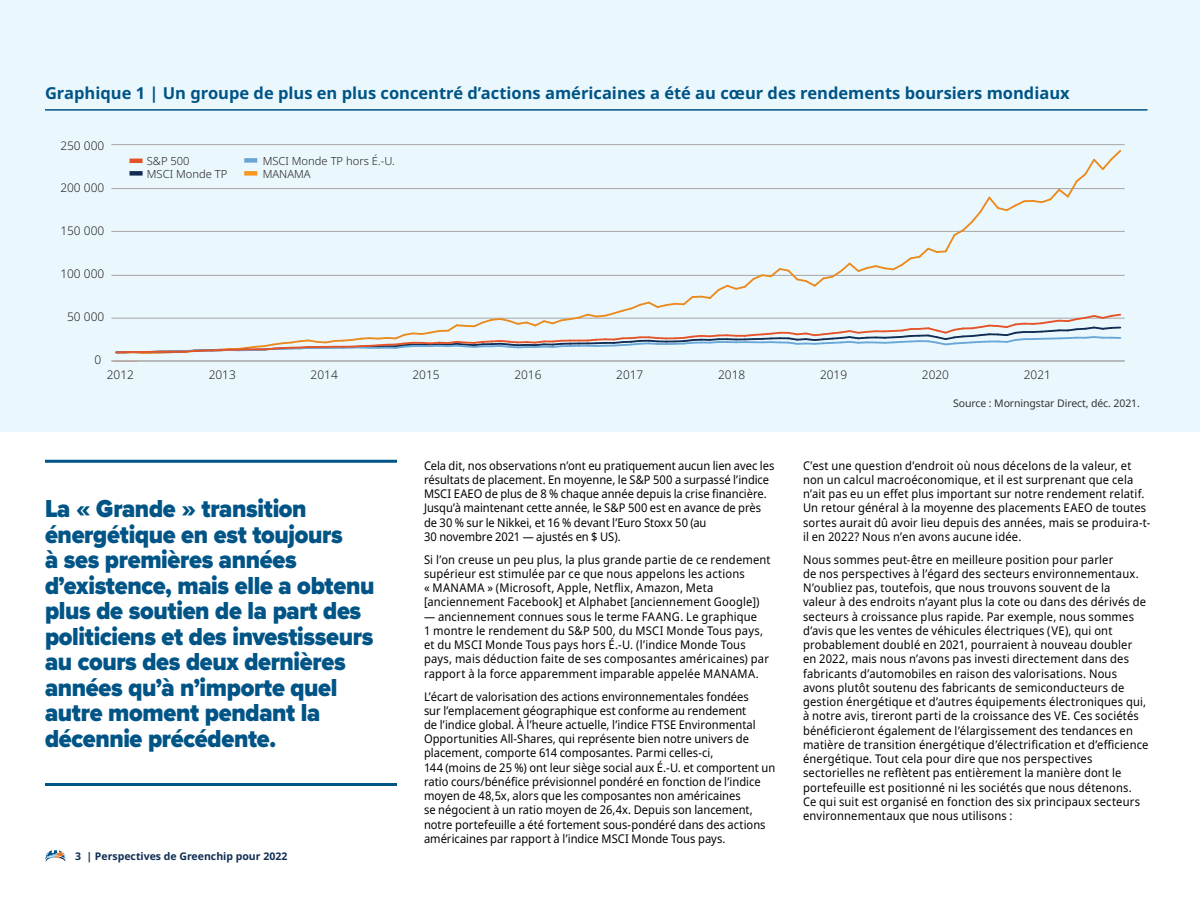
<style>
.page{position:relative;width:1200px;height:900px;background:#fff}
.page>*{position:absolute;margin:0;border:0;box-sizing:border-box;transform-origin:0 0}
.t1{font:900 25.5px/25.5px "Proxima Nova";letter-spacing:-.015em;color:#005486;scale:.93 1}
.t2{font:700 16.5px "Noto Sans";color:#005486}
.t3{font:12px/14.2px "Noto Sans";letter-spacing:.015em;color:#000;scale:.93 1}
.t4{font:12px/14.2px "Noto Sans";letter-spacing:-.005em;color:#000;scale:.93 1}
.t5{font:300 11.85px "Noto Sans";color:#221f1f}
.t6{font:300 11.1px/13.4px "Noto Sans";color:#221f1f}
.t7{font:10.5px "Noto Sans";letter-spacing:-.01em;color:#333}
.t8{font:700 10.5px "Noto Sans";color:#0f2d52}
</style>
<div class="page">
<div style="left:0;top:0;width:1200px;height:432px;background:#eaf8fe"></div>
<hr style="left:45px;top:109px;width:1103px;height:2px;background:#005486">
<hr style="left:111px;top:360px;width:1014px;height:2px;background:#a6a6a6">
<hr style="left:111px;top:144px;width:1014px;height:1px;background:#a6a6a6">
<hr style="left:45px;top:783px;width:352px;height:3px;background:#005486">
<hr style="left:45px;top:460px;width:352px;height:3px;background:#005486">
<hr style="left:111px;top:318px;width:1014px;height:1px;background:#a6a6a6">
<hr style="left:111px;top:275px;width:1014px;height:1px;background:#a6a6a6">
<hr style="left:111px;top:231px;width:1014px;height:1px;background:#a6a6a6">
<hr style="left:111px;top:188px;width:1014px;height:1px;background:#a6a6a6">
<svg style="left:116px;top:150px;width:1007px;height:204px"></svg>
<svg style="left:45px;top:850px;width:21px;height:12px"></svg>
<h2 class="t2" style="left:45px;top:81px;width:1026px">Graphique 1 | Un groupe de plus en plus concentré d’actions américaines a été au cœur des rendements boursiers mondiaux</h2>
<p class="t5" style="left:60px;top:137px;width:45px">250 000</p>
<p class="t5" style="left:60px;top:180px;width:45px">200 000</p>
<p class="t5" style="left:60px;top:223px;width:45px">150 000</p>
<p class="t5" style="left:60px;top:265px;width:45px">100 000</p>
<p class="t5" style="left:67px;top:308px;width:39px">50 000</p>
<p class="t5" style="left:94px;top:351px;width:8px">0</p>
<p class="t5" style="left:107px;top:367px;width:29px">2012</p>
<p class="t5" style="left:209px;top:367px;width:29px">2013</p>
<p class="t5" style="left:311px;top:367px;width:29px">2014</p>
<p class="t6" style="left:147px;top:154px;width:82px">S&amp;P 500<br>MSCI Monde TP</p>
<p class="t6" style="left:263px;top:154px;width:134px">MSCI Monde TP hors É.-U.<br>MANAMA</p>
<p class="t5" style="left:412px;top:367px;width:29px">2015</p>
<p class="t5" style="left:514px;top:367px;width:29px">2016</p>
<p class="t5" style="left:616px;top:367px;width:29px">2017</p>
<p class="t5" style="left:718px;top:367px;width:29px">2018</p>
<p class="t5" style="left:820px;top:367px;width:29px">2019</p>
<p class="t5" style="left:922px;top:367px;width:29px">2020</p>
<p class="t5" style="left:1024px;top:367px;width:29px">2021</p>
<p class="t7" style="left:953px;top:396px;width:188px">Source : Morningstar Direct, déc. 2021.</p>
<p class="t1" style="left:45px;top:496px;width:356px">La « Grande » transition énergétique en est toujours<br>à ses premières années d’existence, mais elle a obtenu plus de soutien de la part des politiciens et des investisseurs au cours des deux dernières années qu’à n’importe quel autre moment pendant la décennie précédente.</p>
<p class="t8" style="left:75px;top:849px;width:214px">3 | Perspectives de Greenchip pour 2022</p>
<p class="t4" style="left:424px;top:458px;width:378px">Cela dit, nos observations n’ont eu pratiquement aucun lien avec les</p>
<p class="t4" style="left:424px;top:473px;width:373px">résultats de placement. En moyenne, le S&amp;P 500 a surpassé l’indice MSCI EAEO de plus de 8 % chaque année depuis la crise financière.<br>Jusqu’à maintenant cette année, le S&amp;P 500 est en avance de près de 30 % sur le Nikkei, et 16 % devant l’Euro Stoxx 50 (au<br>30 novembre 2021 — ajustés en $ US).</p>
<p class="t3" style="left:424px;top:552px;width:374px">Si l’on creuse un peu plus, la plus grande partie de ce rendement</p>
<p class="t3" style="left:424px;top:567px;width:347px">supérieur est stimulée par ce que nous appelons les actions</p>
<p class="t3" style="left:424px;top:581px;width:362px">« MANAMA » (Microsoft, Apple, Netflix, Amazon, Meta [anciennement Facebook] et Alphabet [anciennement Google])</p>
<p class="t3" style="left:424px;top:609px;width:372px">— anciennement connues sous le terme FAANG. Le graphique<br>1 montre le rendement du S&amp;P 500, du MSCI Monde Tous pays, et du MSCI Monde Tous pays hors É.-U. (l’indice Monde Tous pays, mais déduction faite de ses composantes américaines) par</p>
<p class="t3" style="left:424px;top:666px;width:361px">rapport à la force apparemment imparable appelée MANAMA.</p>
<p class="t3" style="left:424px;top:689px;width:351px">L’écart de valorisation des actions environnementales fondées</p>
<p class="t3" style="left:424px;top:704px;width:379px">sur l’emplacement géographique est conforme au rendement<br>de l’indice global. À l’heure actuelle, l’indice FTSE Environmental Opportunities All-Shares, qui représente bien notre univers de placement, comporte 614 composantes. Parmi celles-ci,<br>144 (moins de 25 %) ont leur siège social aux É.-U. et comportent un ratio cours/bénéfice prévisionnel pondéré en fonction de l’indice moyen de 48,5x, alors que les composantes non américaines<br>se négocient à un ratio moyen de 26,4x. Depuis son lancement,</p>
<p class="t3" style="left:424px;top:818px;width:369px">notre portefeuille a été fortement sous-pondéré dans des actions</p>
<p class="t3" style="left:424px;top:832px;width:326px">américaines par rapport à l’indice MSCI Monde Tous pays.</p>
<p class="t3" style="left:803px;top:458px;width:357px">C’est une question d’endroit où nous décelons de la valeur, et non un calcul macroéconomique, et il est surprenant que cela</p>
<p class="t3" style="left:803px;top:487px;width:371px">n’ait pas eu un effet plus important sur notre rendement relatif.<br>Un retour général à la moyenne des placements EAEO de toutes</p>
<p class="t3" style="left:803px;top:515px;width:375px">sortes aurait dû avoir lieu depuis des années, mais se produira-t&shy;il en 2022? Nous n’en avons aucune idée.</p>
<p class="t3" style="left:803px;top:552px;width:363px">Nous sommes peut-être en meilleure position pour parler<br>de nos perspectives à l’égard des secteurs environnementaux.<br>N’oubliez pas, toutefois, que nous trouvons souvent de la</p>
<p class="t3" style="left:803px;top:595px;width:371px">valeur à des endroits n’ayant plus la cote ou dans des dérivés de</p>
<p class="t3" style="left:803px;top:609px;width:358px">secteurs à croissance plus rapide. Par exemple, nous sommes</p>
<p class="t3" style="left:803px;top:624px;width:356px">d’avis que les ventes de véhicules électriques (VE), qui ont probablement doublé en 2021, pourraient à nouveau doubler</p>
<p class="t3" style="left:803px;top:652px;width:370px">en 2022, mais nous n’avons pas investi directement dans des fabricants d’automobiles en raison des valorisations. Nous avons plutôt soutenu des fabricants de semiconducteurs de gestion énergétique et d’autres équipements électroniques qui,</p>
<p class="t3" style="left:803px;top:709px;width:373px">à notre avis, tireront parti de la croissance des VE. Ces sociétés bénéficieront également de l’élargissement des tendances en matière de transition énergétique d’électrification et d’efficience</p>
<p class="t3" style="left:803px;top:752px;width:313px">énergétique. Tout cela pour dire que nos perspectives</p>
<p class="t3" style="left:803px;top:766px;width:344px">sectorielles ne reflètent pas entièrement la manière dont le</p>
<p class="t3" style="left:803px;top:780px;width:364px">portefeuille est positionné ni les sociétés que nous détenons.<br>Ce qui suit est organisé en fonction des six principaux secteurs</p>
<p class="t3" style="left:803px;top:809px;width:227px">environnementaux que nous utilisons :</p>
</div>
